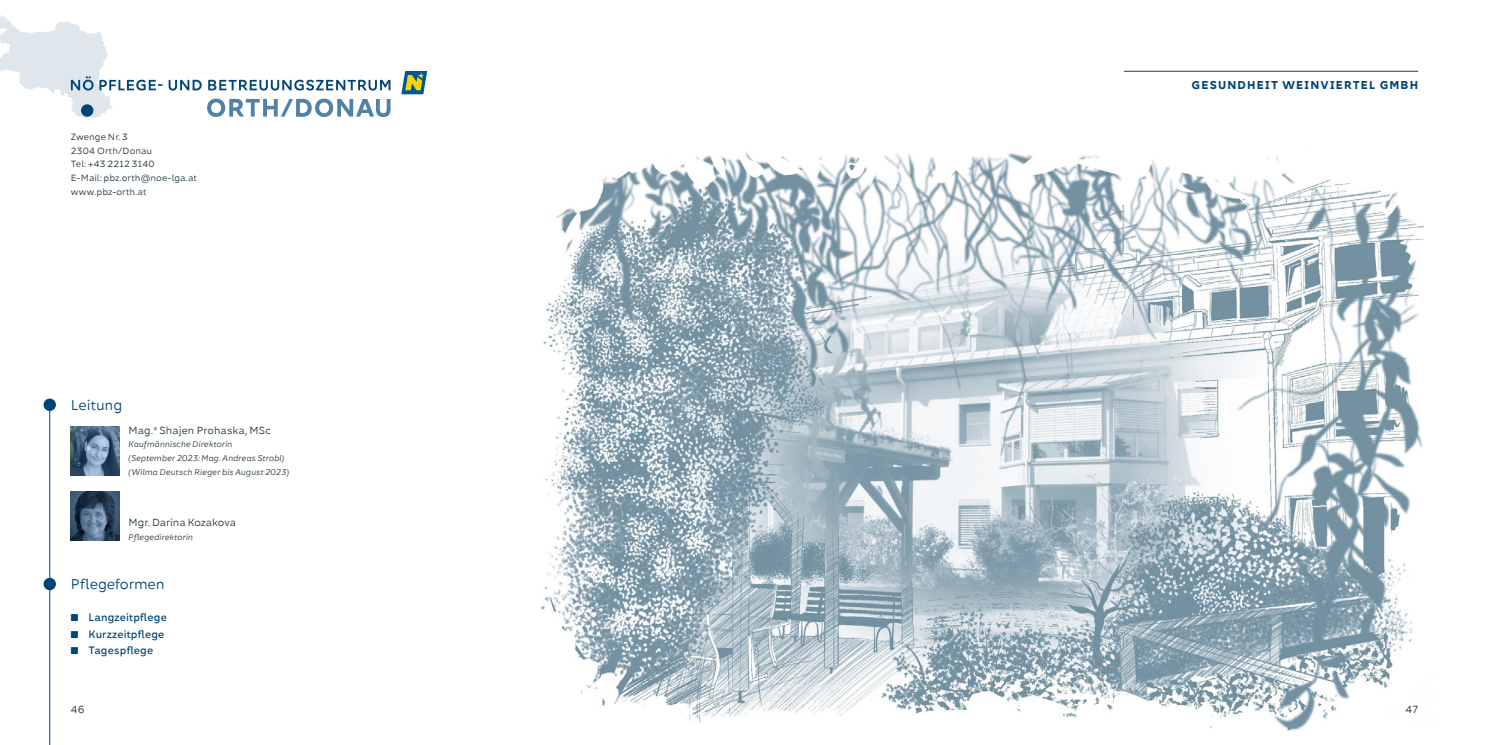
<style>
.page{position:relative;width:1489px;height:745px;background:#fff}
.page>*{position:absolute;margin:0;border:0;box-sizing:border-box;transform-origin:0 0}
.Fliesstext{font:13.75px "Kometa";letter-spacing:-.01em;color:#004578}
.t1{font:800 10.62px "Kometa";letter-spacing:.1em;color:#004578}
.Fliesstext-2{font:10px "Kometa";letter-spacing:.005em;color:#21353f}
.Fliesstext-3{font:500 10px "Kometa";letter-spacing:.015em;color:#004578}
.Fliesstext-4{font:8.75px "Kometa";letter-spacing:.005em;color:#21353f}
.Fliesstext-5{font:italic 8.12px "Kometa";letter-spacing:.005em;color:#21353f}
</style>
<div class="page">
<hr style="left:1123px;top:71px;width:294px;height:1px;background:#004578">
<img style="left:71px;top:491px;width:49px;height:48px">
<img style="left:541px;top:152px;width:883px;height:579px">
<svg style="left:401px;top:71px;width:26px;height:23px"></svg>
<svg style="left:0;top:14px;width:390px;height:104px"></svg>
<img style="left:71px;top:426px;width:49px;height:48px">
<hr style="left:49px;top:404px;width:1px;height:340px;background:#004578">
<div style="left:44px;top:398px;width:12px;height:13px;background:#004578;border-radius:50%"></div>
<div style="left:44px;top:577px;width:12px;height:13px;background:#004578;border-radius:50%"></div>
<p class="Fliesstext-4" style="left:71px;top:131px;width:58px">Zwenge Nr. 3</p>
<p class="Fliesstext-4" style="left:71px;top:145px;width:83px">2304 Orth/Donau</p>
<p class="Fliesstext-4" style="left:71px;top:158px;width:85px">Tel: +43 2212 3140</p>
<p class="Fliesstext-4" style="left:71px;top:172px;width:127px">E-Mail: pbz.orth@noe-lga.at</p>
<p class="Fliesstext-4" style="left:71px;top:186px;width:77px">www.pbz-orth.at</p>
<p class="Fliesstext" style="left:71px;top:396px;width:53px">Leitung</p>
<p class="Fliesstext-2" style="left:128px;top:423px;width:144px">Mag.<sup>a</sup> Shajen Prohaska, MSc</p>
<p class="Fliesstext-5" style="left:128px;top:439px;width:105px">Kaufmännische Direktorin</p>
<p class="Fliesstext-5" style="left:128px;top:452px;width:158px">(September 2023: Mag. Andreas Strobl)</p>
<p class="Fliesstext-5" style="left:128px;top:466px;width:163px">(Wilma Deutsch Rieger bis August 2023)</p>
<p class="Fliesstext-2" style="left:128px;top:516px;width:109px">Mgr. Darina Kozakova</p>
<p class="Fliesstext-5" style="left:128px;top:531px;width:66px">Pflegedirektorin</p>
<p class="Fliesstext" style="left:71px;top:574px;width:95px">Pflegeformen</p>
<p class="Fliesstext-3" style="left:71px;top:610px;width:97px">■ Langzeitpflege</p>
<p class="Fliesstext-3" style="left:71px;top:627px;width:95px">■ Kurzzeitpflege</p>
<p class="Fliesstext-3" style="left:71px;top:643px;width:84px">■ Tagespflege</p>
<p class="Fliesstext-2" style="left:71px;top:702px;width:15px">46</p>
<h2 class="t1" style="left:1191px;top:78px;width:228px">GESUNDHEIT WEINVIERTEL GMBH</h2>
<p class="Fliesstext-2" style="left:1405px;top:702px;width:14px">47</p>
</div>
